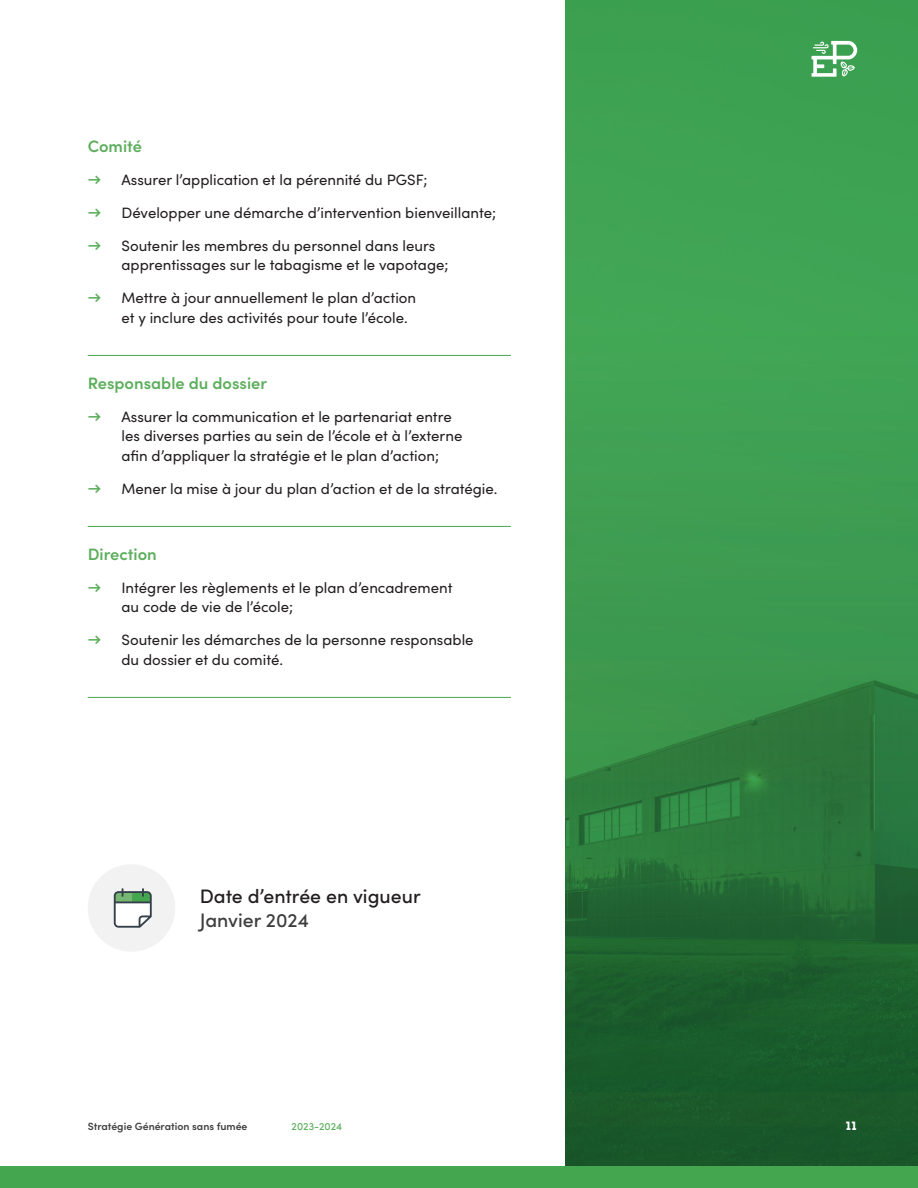
<style>
.page{position:relative;width:918px;height:1188px;background:#fff}
.page>*{position:absolute;margin:0;border:0;box-sizing:border-box;transform-origin:0 0}
.Texte_courant{font:500 19.5px/24px "Sofia Pro";color:#231f20}
.intertitre{font:600 16.5px "Sofia Pro";color:#5cae5c}
.t1{font:15px/19.5px "Sofia Pro";color:#231f20}
.Texte_courant-2{font:700 12px "Henderson Slab Basic";color:#fff}
.Texte_courant-3{font:600 10.5px "Sofia Pro";color:#3e3e3f}
.Texte_courant-4{font:500 10.5px "Sofia Pro";color:#5cae5c}
.s1{font-weight:700;color:#5cae5c}
.s2{color:#3e3e3f}
</style>
<div class="page">
<img style="left:566px;top:0;width:352px;height:1166px">
<hr style="left:88px;top:355px;width:423px;height:1px;background:#44a74f">
<hr style="left:88px;top:526px;width:423px;height:1px;background:#44a74f">
<hr style="left:88px;top:697px;width:423px;height:1px;background:#44a74f">
<div style="left:88px;top:864px;width:87px;height:88px;background:#f2f2f2;border-radius:50%"></div>
<svg style="left:114px;top:888px;width:38px;height:40px"></svg>
<div style="left:0;top:1166px;width:918px;height:22px;background:#44a74f"></div>
<svg style="left:812px;top:41px;width:45px;height:36px"></svg>
<p class="intertitre" style="left:88px;top:134px;width:56px">Comité</p>
<p class="t1" style="left:88px;top:169px;width:341px"><span class="s1">→</span> Assurer l’application et la pérennité du PGSF;</p>
<p class="t1" style="left:88px;top:202px;width:410px"><span class="s1">→</span> Développer une démarche d’intervention bienveillante;</p>
<p class="t1" style="left:122px;top:235px;width:329px;text-indent:-34px"><span class="s1">→</span> Soutenir les membres du personnel dans leurs apprentissages sur le tabagisme et le vapotage;</p>
<p class="t1" style="left:122px;top:287px;width:296px;text-indent:-34px"><span class="s1">→</span> Mettre à jour annuellement le plan d’action et y inclure des activités pour toute l’école.</p>
<p class="intertitre" style="left:88px;top:371px;width:181px">Responsable du dossier</p>
<p class="t1" style="left:122px;top:406px;width:342px;text-indent:-34px"><span class="s1">→</span> Assurer la communication et le partenariat entre les diverses parties au sein de l’école et à l’externe afin d’appliquer la stratégie et le plan d’action;</p>
<p class="t1" style="left:88px;top:478px;width:411px"><span class="s1">→</span> Mener la mise à jour du plan d’action et de la stratégie.</p>
<p class="intertitre" style="left:88px;top:542px;width:71px">Direction</p>
<p class="t1" style="left:122px;top:577px;width:333px;text-indent:-34px"><span class="s1">→</span> Intégrer les règlements et le plan d’encadrement au code de vie de l’école;</p>
<p class="t1" style="left:122px;top:629px;width:354px;text-indent:-34px"><span class="s1">→</span> Soutenir les démarches de la personne responsable du dossier et du comité.</p>
<p class="Texte_courant" style="left:200px;top:883px;width:222px">Date d’entrée en vigueur<br><span class="s2">Janvier 2024</span></p>
<p class="Texte_courant-3" style="left:88px;top:1118px;width:161px">Stratégie Génération sans fumée</p>
<p class="Texte_courant-4" style="left:292px;top:1118px;width:52px">2023-2024</p>
<p class="Texte_courant-2" style="left:845px;top:1118px;width:13px">11</p>
</div>
